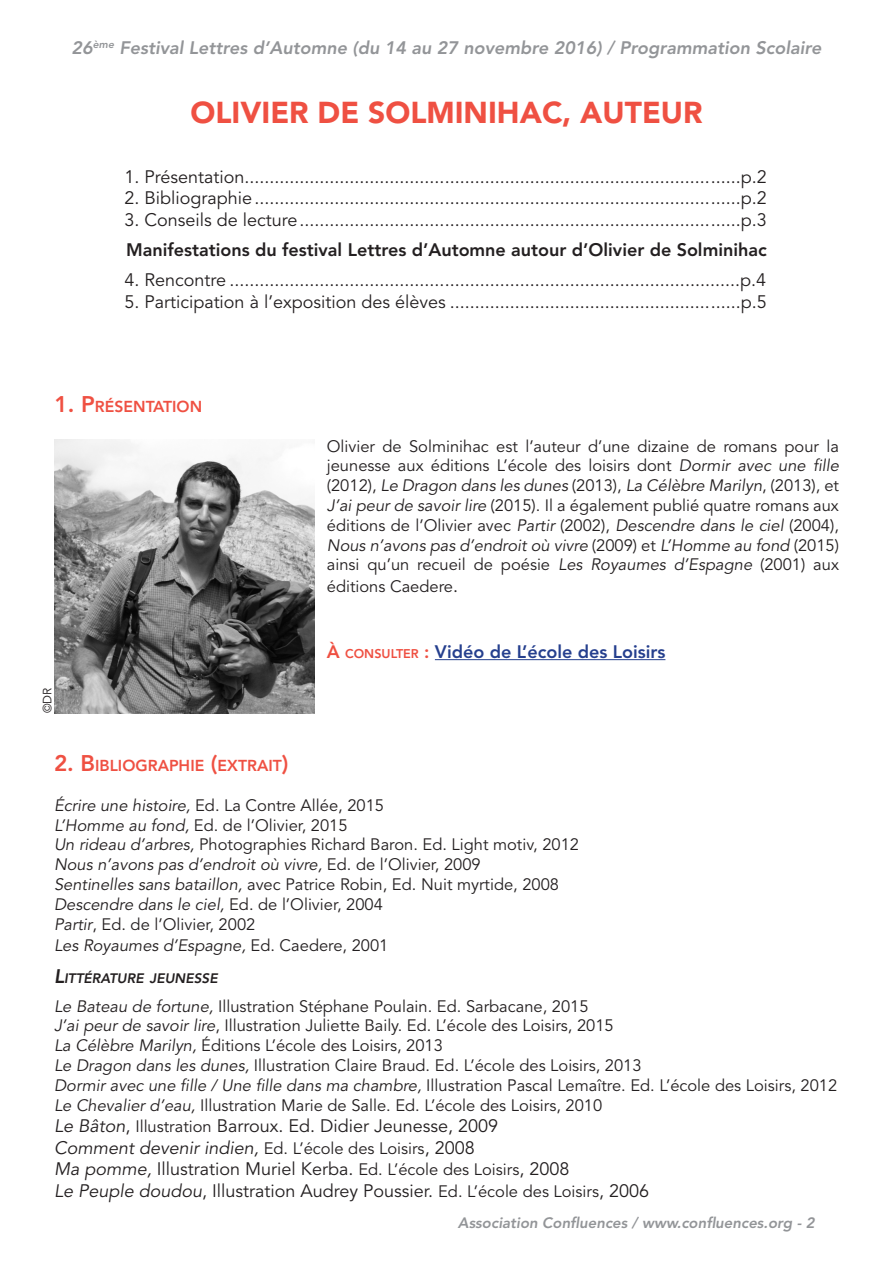
<style>
.page{position:relative;width:893px;height:1263px;background:#fff}
.page>*{position:absolute;margin:0;border:0;box-sizing:border-box;transform-origin:0 0}
.t1{font:900 30px "Avenir LT Std";color:#ef5042}
.t2{font:18px "Avenir LT Std";color:#231f20}
.t3{font:italic 800 18px "Avenir LT Std";color:#939598}
.t4{font:800 18px "Avenir LT Std";color:#231f20}
.t5{font:italic 18px "Avenir LT Std";color:#231f20}
.t6{font:800 18px "Avenir LT Std";color:#253f8e}
.t7{font:16.5px/19.8px "Avenir LT Std";color:#231f20;text-align:justify}
.t8{font:italic 16.5px "Avenir LT Std";color:#231f20}
.t9{font:800 15.75px "Avenir LT Std";color:#ef5042}
.t10{font:italic 800 15px "Avenir LT Std";color:#939598}
.t11{font:italic 800 13.65px "Avenir LT Std";color:#231f20}
.t12{font:12px "Avenir LT Std";color:#231f20}
.s1{font-size:22.5px}
.s2{font-style:italic}
.s3{font-size:18px}
.s4{color:#ef5042}
.s5{font-size:12.6px;color:#ef5042}
.s6{font-style:normal}
.s7{font-size:19.5px}
.s8{font-size:16.5px}
.s9{font-style:normal;font-size:16.5px}
</style>
<div class="page">
<img style="left:55px;top:439px;width:260px;height:274px">
<hr style="left:435px;top:659px;width:230px;height:1px;background:#253f8e">
<p class="t3" style="left:72px;top:37px;width:751px">26<sup>ème</sup> Festival Lettres d’Automne (du 14 au 27 novembre 2016) / Programmation Scolaire</p>
<p class="t1" style="left:190px;top:94px;width:514px">OLIVIER DE SOLMINIHAC, AUTEUR</p>
<p class="t2" style="left:124px;top:166px;width:644px">1. Présentation...................................................................................................p.2</p>
<p class="t2" style="left:124px;top:188px;width:644px">2. Bibliographie.................................................................................................p.2</p>
<p class="t2" style="left:124px;top:209px;width:644px">3. Conseils de lecture........................................................................................p.3</p>
<p class="t4" style="left:126px;top:239px;width:642px">Manifestations du festival Lettres d’Automne autour d’Olivier de Solminihac</p>
<p class="t2" style="left:124px;top:269px;width:643px">4. Rencontre ......................................................................................................p.4</p>
<p class="t2" style="left:124px;top:291px;width:644px">5. Participation à l’exposition des élèves ..........................................................p.5</p>
<p class="t9" style="left:55px;top:398px;width:149px"><span class="s1">1. P</span>RÉSENTATION</p>
<p class="t12" style="left:41px;top:713px;width:27px;rotate:-90deg">©DR</p>
<p class="t7" style="left:327px;top:436px;width:514px">Olivier de Solminihac est l’auteur d’une dizaine de romans pour la jeunesse aux éditions L’école des loisirs dont <span class="s2">Dormir avec une fille </span>(2012), <span class="s2">Le Dragon dans les dunes</span> (2013), <span class="s2">La Célèbre Marilyn</span>, (2013), et <span class="s2">J’ai peur de savoir lire</span> (2015). Il a également publié quatre romans aux éditions de l’Olivier avec <span class="s2">Partir</span> (2002), <span class="s2">Descendre dans le ciel</span> (2004), <span class="s2">Nous n’avons pas d’endroit où vivre</span> (2009) et <span class="s2">L’Homme au fond</span> (2015) ainsi qu’un recueil de poésie <span class="s2">Les Royaumes d’Espagne</span> (2001) aux</p>
<p class="t7" style="left:327px;top:577px;width:133px">éditions Caedere<span class="s3">.</span></p>
<p class="t6" style="left:327px;top:641px;width:340px"><span class="s4">À</span> <span class="s5">CONSULTER</span> <span class="s4">:</span> Vidéo de L’école des Loisirs</p>
<p class="t9" style="left:54px;top:756px;width:236px"><span class="s1">2. B</span>IBLIOGRAPHIE <span class="s1">(</span>EXTRAIT<span class="s1">)</span></p>
<p class="t7" style="left:54px;top:796px;width:332px"><span class="s2">Écrire une histoire,</span> Ed. La Contre Allée, 2015</p>
<p class="t7" style="left:54px;top:815px;width:295px"><span class="s2">L’Homme au fond,</span> Ed. de l’Olivier, 2015</p>
<p class="t7" style="left:54px;top:835px;width:526px"><span class="s2">Un rideau d’arbres,</span> Photographies Richard Baron. Ed. Light motiv, 2012</p>
<p class="t8" style="left:54px;top:855px;width:428px">Nous n’avons pas d’endroit où vivre, <span class="s6">Ed. de l’Olivier, 2009</span></p>
<p class="t7" style="left:54px;top:875px;width:507px"><span class="s2">Sentinelles sans bataillon,</span> avec Patrice Robin, Ed. Nuit myrtide, 2008</p>
<p class="t8" style="left:54px;top:895px;width:330px">Descendre dans le ciel, <span class="s6">Ed. de l’Olivier, 2004</span></p>
<p class="t7" style="left:54px;top:914px;width:203px"><span class="s2">Partir</span>, Ed. de l’Olivier, 2002</p>
<p class="t8" style="left:54px;top:936px;width:336px">Les Royaumes d’Espagne, <span class="s6">Ed. Caedere, 2001</span></p>
<p class="t11" style="left:54px;top:970px;width:165px"><span class="s7">L</span>ITTÉRATURE JEUNESSE</p>
<p class="t7" style="left:54px;top:996px;width:536px"><span class="s2">Le Bateau de fortune,</span> Illustration Stéphane Poulain. Ed. Sarbacane, 2015</p>
<p class="t7" style="left:54px;top:1016px;width:561px"><span class="s2">J’ai peur de savoir lire</span>, Illustration Juliette Baily. Ed. L’école des Loisirs, 2015</p>
<p class="t7" style="left:54px;top:1036px;width:390px"><span class="s2">La Célèbre Marilyn,</span> Éditions L’école des Loisirs, 2013</p>
<p class="t7" style="left:54px;top:1056px;width:589px"><span class="s2">Le Dragon dans les dunes,</span> Illustration Claire Braud. Ed. L’école des Loisirs, 2013</p>
<p class="t7" style="left:54px;top:1075px;width:785px"><span class="s2">Dormir avec une fille / Une fille dans ma chambre,</span> Illustration Pascal Lemaître. Ed. L’école des Loisirs, 2012</p>
<p class="t7" style="left:54px;top:1095px;width:550px"><span class="s2">Le Chevalier d’eau,</span> Illustration Marie de Salle. Ed. L’école des Loisirs, 2010</p>
<p class="t2" style="left:54px;top:1115px;width:446px"><span class="s2">Le Bâton</span>, <span class="s8">Illustration</span> Barroux. Ed. Didier Jeunesse, 2009</p>
<p class="t5" style="left:54px;top:1137px;width:422px">Comment devenir indien, <span class="s9">Ed. L’école des Loisirs</span><span class="s6">, 2008</span></p>
<p class="t2" style="left:54px;top:1159px;width:517px"><span class="s2">Ma pomme,</span> Illustration Muriel Kerba. <span class="s8">Ed. L’école des Loisirs</span>, 2008</p>
<p class="t2" style="left:54px;top:1180px;width:597px"><span class="s2">Le Peuple doudou</span>, Illustration Audrey Poussier. <span class="s8">Ed. L’école des Loisirs</span>, 2006</p>
<p class="t10" style="left:458px;top:1214px;width:358px">Association Confluences / www.confluences.org - 2</p>
</div>
